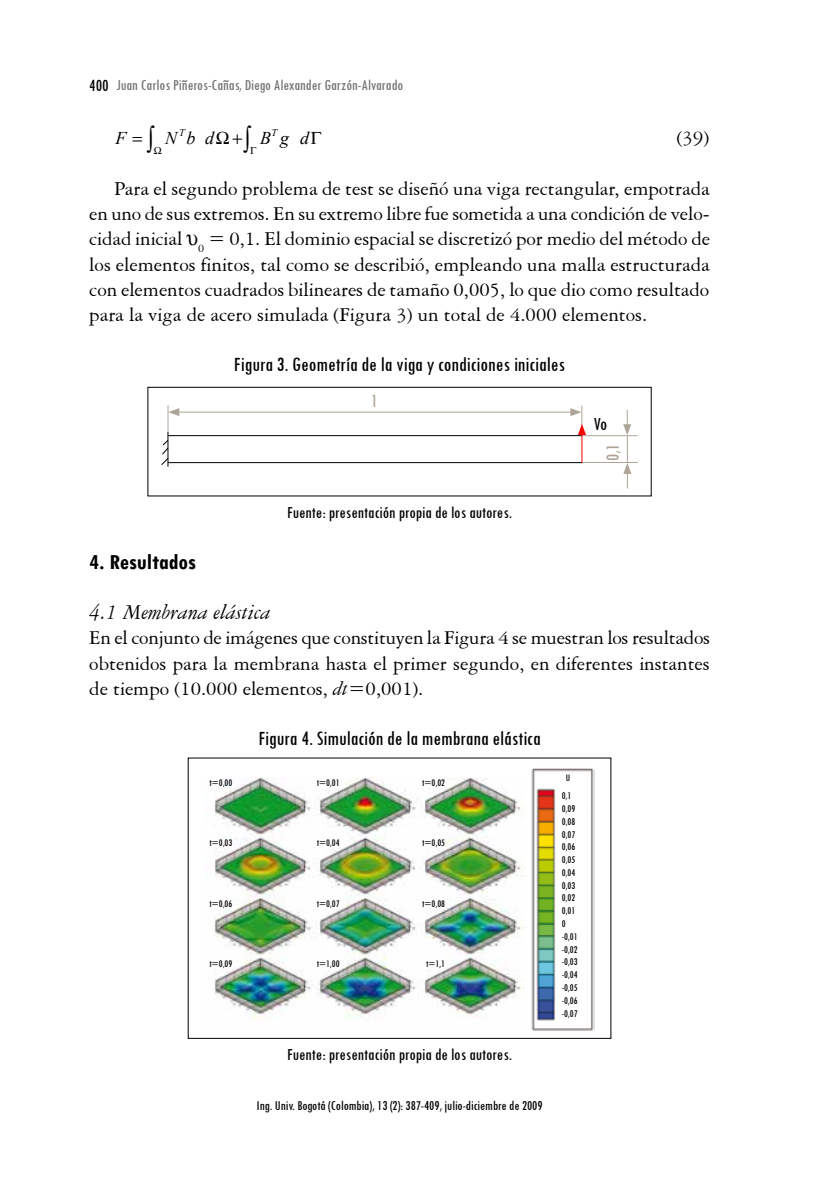
<style>
.page{position:relative;width:819px;height:1191px;background:#fff}
.page>*{position:absolute;margin:0;border:0;box-sizing:border-box;transform-origin:0 0}
.t1{font:italic 22.75px "American Garamond BT";color:#000}
.t2{font:700 condensed 22.75px "Tw Cen";color:#000}
.t3{font:21px/25.2px "American Garamond BT";color:#000;text-align:justify}
.t4{font:condensed 21px "Tw Cen";color:#000}
.t5{font:condensed 19.25px "Tw Cen";color:#ada698}
.t6{font:condensed 19.25px "Tw Cen";color:#000}
.t7{font:italic 17.85px "Times New Roman";letter-spacing:.53em;color:#000}
.t8{font:condensed 17.5px "Tw Cen";color:#000}
.t9{font:condensed 15.75px "Tw Cen";color:#707172}
.t10{font:condensed 14px "Tw Cen";color:#000}
.t11{font:condensed 10.67px/12.8px "Tw Cen";color:#000}
.t12{font:condensed 10.5px "Tw Cen";color:#000}
.t13{font:italic 10.33px "Times New Roman";color:#000}
.s1{font-size:17.5px;color:#000}
.s2{font-style:italic}
</style>
<div class="page">
<hr style="left:168px;top:435px;width:414px;height:1px;background:#000">
<hr style="left:168px;top:462px;width:414px;height:1px;background:#000">
<hr style="left:167px;top:432px;width:1px;height:35px;background:#000">
<svg style="left:161px;top:439px;width:8px;height:27px"></svg>
<hr style="left:176px;top:412px;width:397px;height:1px;background:#ada698">
<svg style="left:167px;top:405px;width:12px;height:27px"></svg>
<hr style="left:582px;top:435px;width:55px;height:1px;background:#ada698">
<hr style="left:582px;top:462px;width:55px;height:1px;background:#ada698">
<svg style="left:623px;top:410px;width:8px;height:78px"></svg>
<hr style="left:581px;top:432px;width:1px;height:31px;background:#f00">
<svg style="left:570px;top:405px;width:16px;height:30px"></svg>
<div style="left:147px;top:387px;width:504px;height:109px;border:1px solid #000"></div>
<img style="left:214px;top:777px;width:307px;height:242px">
<img style="left:531px;top:768px;width:63px;height:263px">
<p class="t9" style="left:89px;top:76px;width:315px"><span class="s1">400</span> Juan Carlos Piñeros-Cañas, Diego Alexander Garzón-Alvarado</p>
<p class="t13" style="left:179px;top:125px;width:7px">T</p>
<p class="t13" style="left:271px;top:125px;width:7px">T</p>
<p class="t7" style="left:115px;top:126px;width:12px">F</p>
<p class="t7" style="left:165px;top:126px;width:50px">Nbd</p>
<p class="t7" style="left:260px;top:126px;width:51px">Bgd</p>
<p class="t3" style="left:676px;top:125px;width:34px">(39)</p>
<p class="t3" style="left:89px;top:175px;width:622px;text-indent:25px">Para el segundo problema de test se diseñó una viga rectangular, empotrada en uno de sus extremos. En su extremo libre fue sometida a una condición de velo&shy;cidad inicial <sub>0</sub> = 0,1. El dominio espacial se discretizó por medio del método de los elementos finitos, tal como se describió, empleando una malla estructurada con elementos cuadrados bilineares de tamaño 0,005, lo que dio como resultado para la viga de acero simulada (Figura 3) un total de 4.000 elementos.</p>
<p class="t4" style="left:234px;top:352px;width:333px">Figura 3. Geometría de la viga y condiciones iniciales</p>
<p class="t5" style="left:370px;top:390px;width:9px">1</p>
<p class="t8" style="left:287px;top:502px;width:226px">Fuente: presentación propia de los autores.</p>
<p class="t6" style="left:594px;top:412px;width:15px">Vo</p>
<p class="t5" style="left:601px;top:461px;width:19px;rotate:-90deg">0,1</p>
<p class="t2" style="left:89px;top:548px;width:108px">4. Resultados</p>
<p class="t1" style="left:89px;top:599px;width:183px">4.1 Membrana elástica</p>
<p class="t3" style="left:89px;top:625px;width:622px">En el conjunto de imágenes que constituyen la Figura 4 se muestran los resultados obtenidos para la membrana hasta el primer segundo, en diferentes instantes de tiempo (10.000 elementos, <span class="s2">dt</span>=0,001).</p>
<p class="t4" style="left:258px;top:726px;width:284px">Figura 4. Simulación de la membrana elástica</p>
<p class="t12" style="left:209px;top:776px;width:24px">t=0,00</p>
<p class="t12" style="left:317px;top:776px;width:24px">t=0,01</p>
<p class="t12" style="left:422px;top:776px;width:24px">t=0,02</p>
<p class="t12" style="left:565px;top:771px;width:6px">U</p>
<p class="t12" style="left:209px;top:836px;width:24px">t=0,03</p>
<p class="t12" style="left:317px;top:836px;width:24px">t=0,04</p>
<p class="t12" style="left:422px;top:836px;width:24px">t=0,05</p>
<p class="t12" style="left:209px;top:897px;width:24px">t=0,06</p>
<p class="t12" style="left:317px;top:897px;width:24px">t=0,07</p>
<p class="t12" style="left:422px;top:897px;width:24px">t=0,08</p>
<p class="t12" style="left:209px;top:957px;width:24px">t=0,09</p>
<p class="t12" style="left:317px;top:957px;width:24px">t=1,00</p>
<p class="t12" style="left:426px;top:957px;width:20px">t=1,1</p>
<p class="t11" style="left:561px;top:789px;width:17px">0,1<br>0,09<br>0,08<br>0,07<br>0,06<br>0,05<br>0,04<br>0,03<br>0,02<br>0,01<br>0 -0,01 -0,02 -0,03 -0,04 -0,05 -0,06 -0,07</p>
<p class="t8" style="left:287px;top:1044px;width:226px">Fuente: presentación propia de los autores.</p>
<p class="t10" style="left:256px;top:1097px;width:287px">Ing. Univ. Bogotá (Colombia), 13 (2): 387-409, julio-diciembre de 2009</p>
</div>
